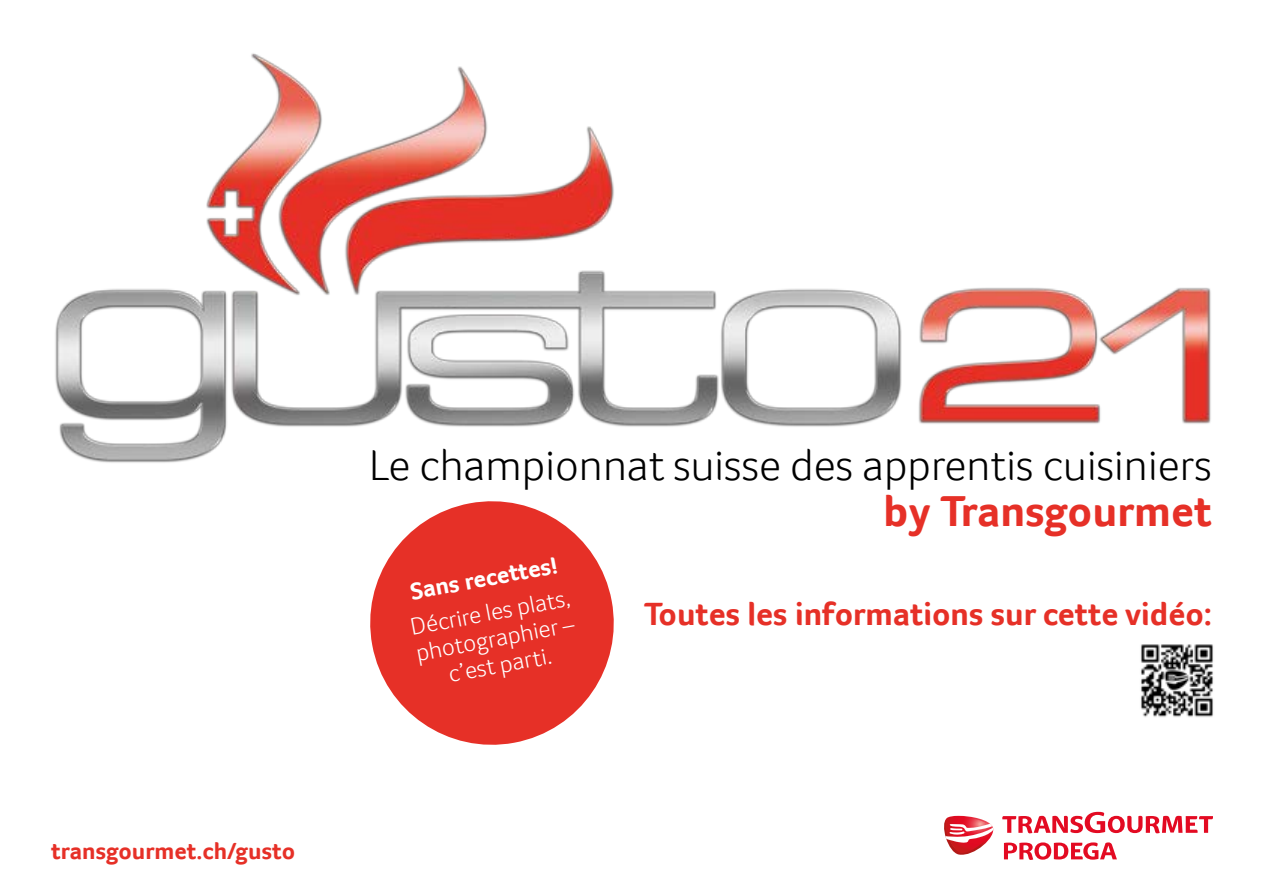
<style>
.page{position:relative;width:1263px;height:893px;background:#fff}
.page>*{position:absolute;margin:0;border:0;box-sizing:border-box;transform-origin:0 0}
.t1{font:300 44.4px "Transgourmet";color:#000}
.t2{font:700 44.4px "Transgourmet";color:#e63027}
.t3{font:700 33px "Transgourmet";color:#e63027}
.t4{font:300 24.3px/26.7px "Transgourmet";color:#fff;text-align:center}
.t5{font:700 24.3px "Transgourmet";color:#fff}
.t6{font:700 24px "Transgourmet";color:#e63027}
</style>
<div class="page">
<img style="left:55px;top:53px;width:1156px;height:410px">
<svg style="left:944px;top:812px;width:269px;height:48px"></svg>
<svg style="left:370px;top:501px;width:244px;height:244px;fill:#e63027"></svg>
<img style="left:1141px;top:644px;width:72px;height:73px">
<p class="t6" style="left:51px;top:837px;width:246px">transgourmet.ch/gusto</p>
<p class="t1" style="left:369px;top:439px;width:844px">Le championnat suisse des apprentis cuisiniers</p>
<p class="t2" style="left:883px;top:485px;width:330px">by Transgourmet</p>
<p class="t5" style="left:408px;top:578px;width:151px;rotate:-11deg">Sans recettes!</p>
<p class="t4" style="left:408px;top:614px;width:163px;rotate:-11deg">Décrire les plats, photographier – c’est parti.</p>
<p class="t3" style="left:644px;top:595px;width:569px">Toutes les informations sur cette vidéo:</p>
</div>
